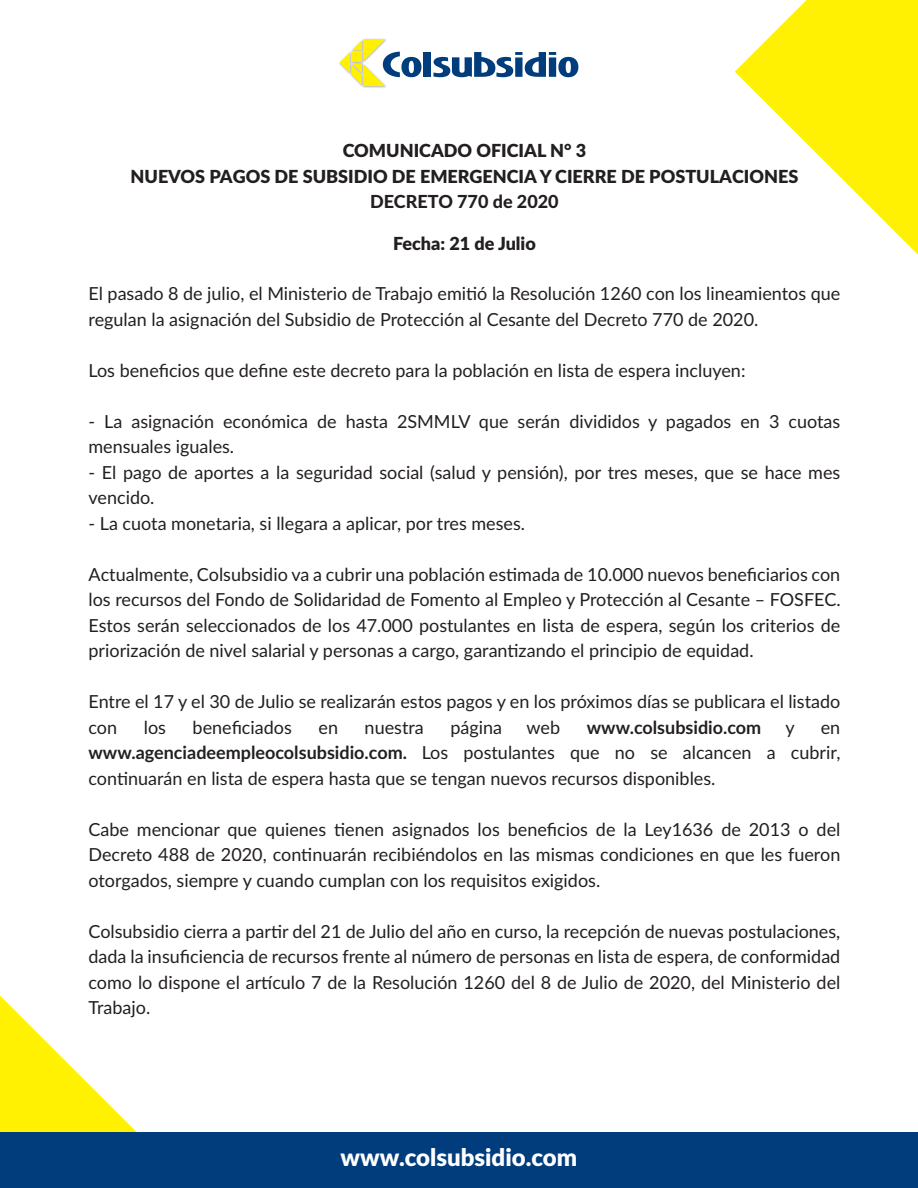
<style>
.page{position:relative;width:918px;height:1188px;background:#fff}
.page>*{position:absolute;margin:0;border:0;box-sizing:border-box;transform-origin:0 0}
.t1{font:900 24px "Lato";color:#fff}
.t2{font:18px/25.5px "Lato";color:#231f20}
.t3{font:900 18px/25.5px "Lato";color:#231f20;text-align:center}
.t4{font:700 18px "Lato";color:#231f20}
.t5{font:800 18px "Lato";color:#231f20}
.s1{font-weight:700}
</style>
<div class="page">
<div style="left:423px;top:52px;width:8px;height:25px;background:#013d7d"></div>
<svg style="left:433px;top:52px;width:145px;height:25px"></svg>
<img style="left:339px;top:39px;width:47px;height:49px">
<svg style="left:340px;top:40px;width:81px;height:46px"></svg>
<svg style="left:735px;top:0;width:183px;height:255px;fill:#fff101"></svg>
<svg style="left:0;top:995px;width:248px;height:138px"></svg>
<div style="left:0;top:1133px;width:918px;height:55px;background:#013d7d"></div>
<p class="t3" style="left:131px;top:137px;width:669px">COMUNICADO OFICIAL N° 3<br>NUEVOS PAGOS DE SUBSIDIO DE EMERGENCIA Y CIERRE DE POSTULACIONES</p>
<p class="t5" style="left:370px;top:189px;width:190px">DECRETO 770 de 2020</p>
<p class="t3" style="left:393px;top:230px;width:144px">Fecha: 21 de Julio</p>
<p class="t2" style="left:89px;top:280px;width:753px">El pasado 8 de julio, el Ministerio de Trabajo emitió la Resolución 1260 con los lineamientos que regulan la asignación del Subsidio de Protección al Cesante del Decreto 770 de 2020.</p>
<p class="t2" style="left:89px;top:357px;width:659px">Los beneficios que define este decreto para la población en lista de espera incluyen:</p>
<p class="t2" style="left:89px;top:408px;width:753px">- La asignación económica de hasta 2SMMLV que serán divididos y pagados en 3 cuotas mensuales iguales.</p>
<p class="t2" style="left:89px;top:459px;width:753px">- El pago de aportes a la seguridad social (salud y pensión), por tres meses, que se hace mes vencido.</p>
<p class="t2" style="left:89px;top:510px;width:438px">- La cuota monetaria, si llegara a aplicar, por tres meses.</p>
<p class="t2" style="left:89px;top:561px;width:754px;text-align:justify">Actualmente, Colsubsidio va a cubrir una población estimada de 10.000 nuevos beneficiarios con los recursos del Fondo de Solidaridad de Fomento al Empleo y Protección al Cesante – FOSFEC.<br>Estos serán seleccionados de los 47.000 postulantes en lista de espera, según los criterios de priorización de nivel salarial y personas a cargo, garantizando el principio de equidad.</p>
<p class="t2" style="left:89px;top:688px;width:753px">Entre el 17 y el 30 de Julio se realizarán estos pagos y en los próximos días se publicara el listado con</p>
<p class="t2" style="left:144px;top:714px;width:24px">los</p>
<p class="t2" style="left:193px;top:714px;width:101px">beneficiados</p>
<p class="t2" style="left:319px;top:714px;width:21px">en</p>
<p class="t2" style="left:365px;top:714px;width:61px">nuestra</p>
<p class="t2" style="left:450px;top:714px;width:53px">página</p>
<p class="t2" style="left:527px;top:714px;width:35px">web</p>
<p class="t4" style="left:587px;top:714px;width:176px">www.colsubsidio.com</p>
<p class="t2" style="left:785px;top:714px;width:11px">y</p>
<p class="t2" style="left:89px;top:714px;width:753px;text-align:justify;text-indent:732px">en <span class="s1">www.agenciadeempleocolsubsidio.com.</span> Los postulantes que no se alcancen a cubrir, continuarán en lista de espera hasta que se tengan nuevos recursos disponibles.</p>
<p class="t2" style="left:89px;top:816px;width:753px;text-align:justify">Cabe mencionar que quienes tienen asignados los beneficios de la Ley1636 de 2013 o del Decreto 488 de 2020, continuarán recibiéndolos en las mismas condiciones en que les fueron otorgados, siempre y cuando cumplan con los requisitos exigidos.</p>
<p class="t2" style="left:89px;top:918px;width:753px;text-align:justify">Colsubsidio cierra a partir del 21 de Julio del año en curso, la recepción de nuevas postulaciones, dada la insuficiencia de recursos frente al número de personas en lista de espera, de conformidad como lo dispone el artículo 7 de la Resolución 1260 del 8 de Julio de 2020, del Ministerio del Trabajo.</p>
<h1 class="t1" style="left:341px;top:1139px;width:238px">www.colsubsidio.com</h1>
</div>
